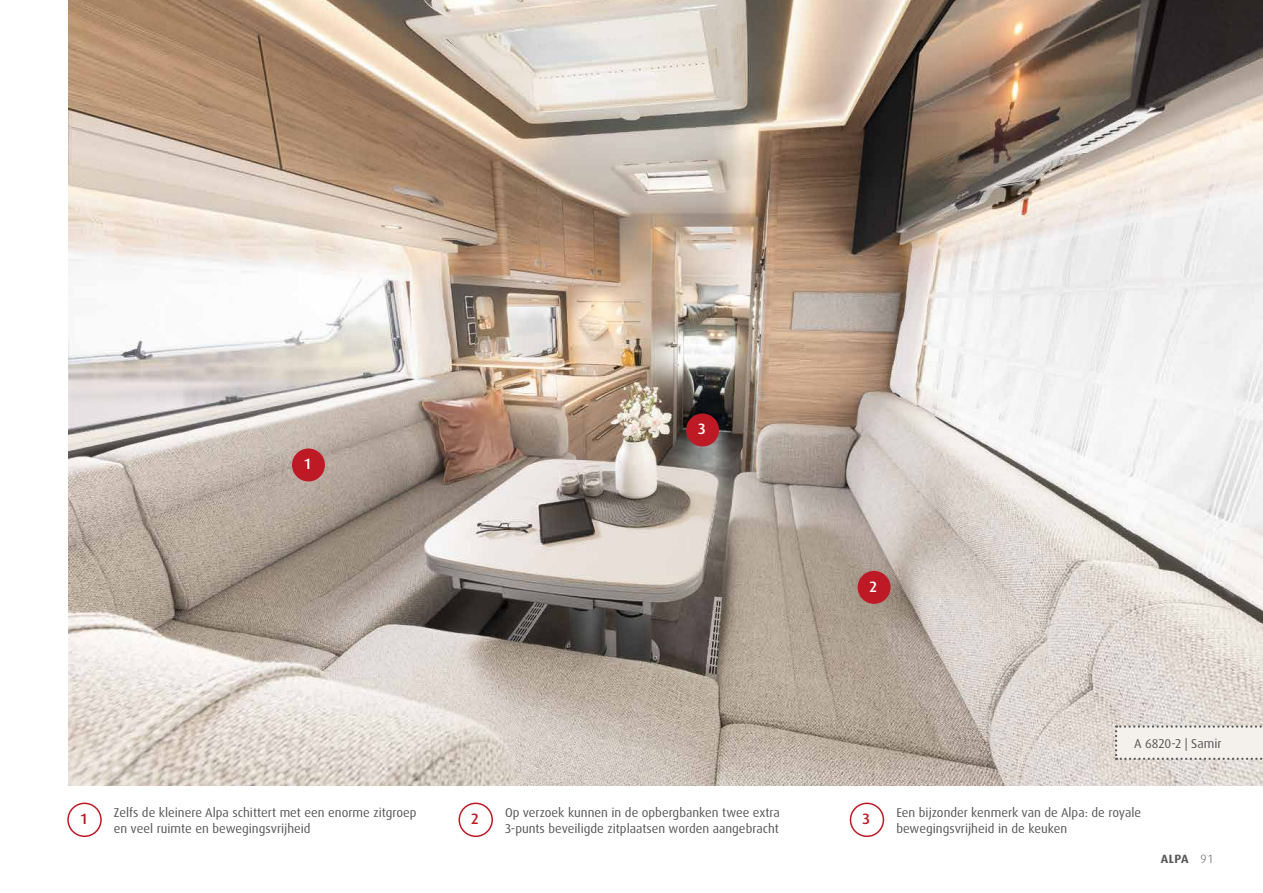
<style>
.page{position:relative;width:1263px;height:893px;background:#fff}
.page>*{position:absolute;margin:0;border:0;box-sizing:border-box;transform-origin:0 0}
.t1{font:500 15px "Dax Pro";color:#fff}
.t2{font:500 15px "Dax Pro";color:#bd1a26}
.t3{font:12.75px/16.5px "Dax Pro";color:#575656}
.t4{font:12.75px/16.5px "Dax OT";color:#575656}
.t5{font:12.75px "Dax Pro";color:#565656}
.t6{font:700 12px "Dax Pro";color:#565656}
.s1{font-family:"Dax OT";font-weight:300}
</style>
<div class="page">
<img style="left:68px;top:0;width:1195px;height:786px">
<div style="left:292px;top:448px;width:33px;height:33px;background:#bd1a26;border-radius:50%"></div>
<div style="left:857px;top:571px;width:33px;height:33px;background:#bd1a26;border-radius:50%"></div>
<div style="left:686px;top:414px;width:33px;height:32px;background:#bd1a26;border-radius:50%"></div>
<div style="left:67px;top:803px;width:35px;height:34px;border:2px solid #bd1a26;border-radius:50%"></div>
<div style="left:458px;top:803px;width:35px;height:34px;border:2px solid #bd1a26;border-radius:50%"></div>
<div style="left:850px;top:803px;width:34px;height:34px;border:2px solid #bd1a26;border-radius:50%"></div>
<svg style="left:1115px;top:725px;width:148px;height:35px;background:#eae7e3"></svg>
<p class="t1" style="left:305px;top:454px;width:8px">1</p>
<p class="t1" style="left:698px;top:419px;width:9px">3</p>
<p class="t1" style="left:869px;top:577px;width:9px">2</p>
<p class="t5" style="left:1134px;top:735px;width:89px">A 6820-2 | Samir</p>
<p class="t4" style="left:114px;top:804px;width:304px">Zelfs de kleinere Alpa schittert met een enorme zitgroep en veel ruimte en bewegingsvrijheid</p>
<p class="t3" style="left:505px;top:804px;width:276px">Op verzoek kunnen in de opbergbanken twee extra<br>3-punts beveiligde zitplaatsen worden aangebracht</p>
<p class="t3" style="left:896px;top:804px;width:246px">Een bijzonder kenmerk van de Alpa: de royale bewegingsvrijheid in de keuken</p>
<p class="t2" style="left:81px;top:809px;width:8px">1</p>
<p class="t2" style="left:471px;top:809px;width:9px">2</p>
<p class="t2" style="left:862px;top:809px;width:9px">3</p>
<p class="t6" style="left:1161px;top:851px;width:53px">ALPA <span class="s1">91</span></p>
</div>
